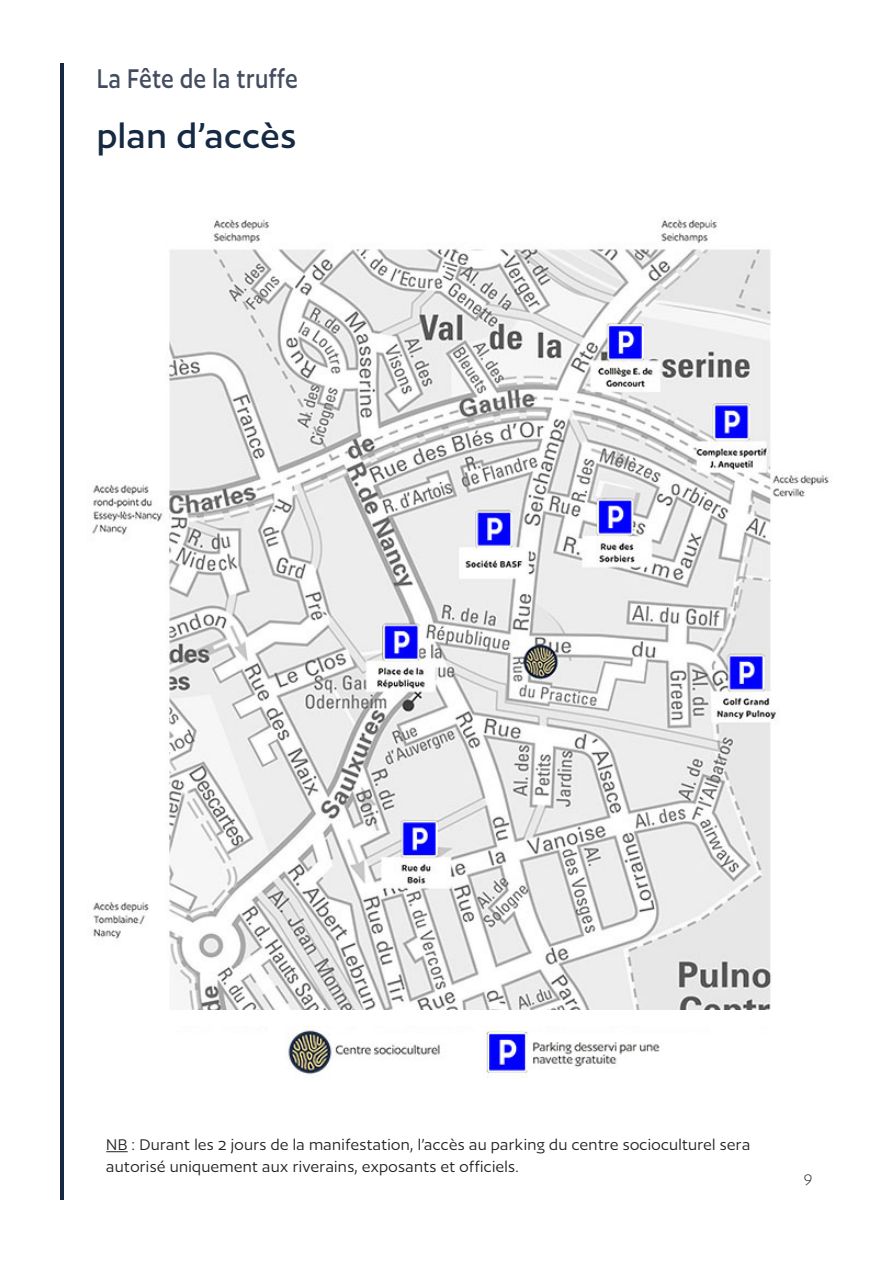
<style>
.page{position:relative;width:893px;height:1263px;background:#fff}
.page>*{position:absolute;margin:0;border:0;box-sizing:border-box;transform-origin:0 0}
.t1{font:500 40.5px "Author";letter-spacing:.02em;color:#152a42}
.t2{font:500 31.5px "Author";letter-spacing:.02em;color:#434c60;scale:.83 1}
.t3{font:18px/21.6px "Author";letter-spacing:.02em;color:#231f20}
.t4{font:300 18px "Author";color:#231f20}
</style>
<div class="page">
<hr style="left:61px;top:63px;width:3px;height:1137px;background:#152a42">
<img style="left:92px;top:219px;width:740px;height:791px">
<img style="left:287px;top:1030px;width:373px;height:47px">
<svg style="left:106px;top:1151px;width:22px;height:1px"></svg>
<p class="t2" style="left:97px;top:62px;width:244px">La Fête de la truffe</p>
<p class="t1" style="left:97px;top:115px;width:201px">plan d’accès</p>
<p class="t3" style="left:106px;top:1134px;width:645px">NB : Durant les 2 jours de la manifestation, l’accès au parking du centre socioculturel sera autorisé uniquement aux riverains, exposants et officiels.</p>
<p class="t4" style="left:803px;top:1171px;width:11px">9</p>
</div>
